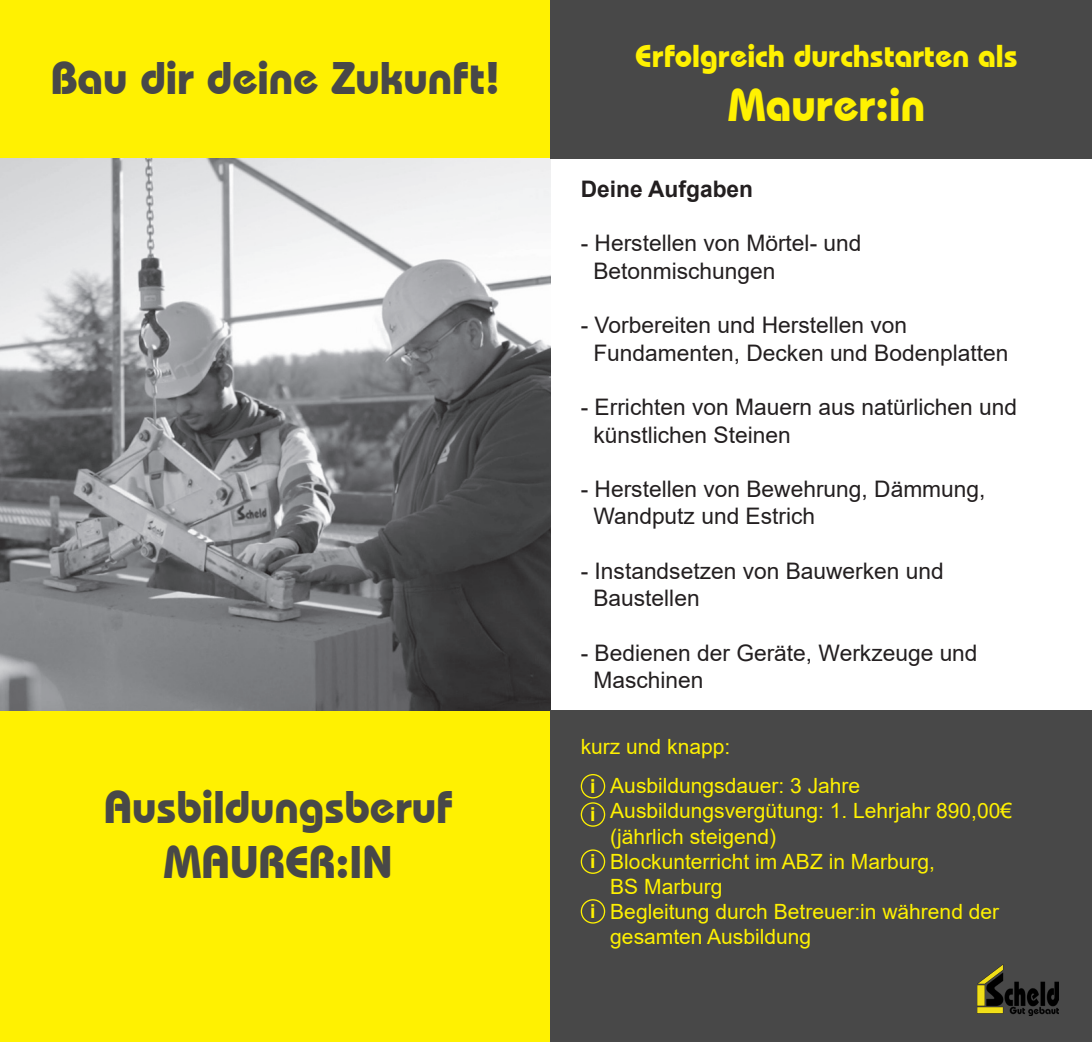
<style>
.page{position:relative;width:1092px;height:1042px;background:#fff}
.page>*{position:absolute;margin:0;border:0;box-sizing:border-box;transform-origin:0 0}
.t1{font:700 45.5px "Bauhaus IT Cby BT";color:#484848}
.t2{font:700 45.5px "Bauhaus IT Cby BT";color:#fff101}
.t3{font:700 31.5px "Bauhaus IT Cby BT";color:#fff101}
.t4{font:22.75px/27.3px "Arial";color:#231f20}
.t5{font:700 22.75px "Arial";color:#231f20}
.t6{font:21px/25.2px "Arial";color:#fff101}
.t7{font:700 19.25px "Arial";color:#fff101}
</style>
<div class="page">
<div style="left:0;top:0;width:551px;height:159px;background:#fff101"></div>
<div style="left:0;top:709px;width:551px;height:333px;background:#fff101"></div>
<img style="left:0;top:159px;width:551px;height:552px">
<div style="left:551px;top:0;width:540px;height:159px;background:#484848"></div>
<div style="left:551px;top:711px;width:540px;height:331px;background:#484848"></div>
<img style="left:977px;top:964px;width:81px;height:52px">
<div style="left:580px;top:774px;width:25px;height:24px;border:1px solid #fff101;border-radius:50%"></div>
<div style="left:580px;top:802px;width:25px;height:25px;border:1px solid #fff101;border-radius:50%"></div>
<div style="left:580px;top:849px;width:25px;height:25px;border:1px solid #fff101;border-radius:50%"></div>
<div style="left:580px;top:899px;width:25px;height:24px;border:1px solid #fff101;border-radius:50%"></div>
<p class="t1" style="left:51px;top:50px;width:451px">Bau dir deine Zukunft!</p>
<p class="t1" style="left:104px;top:779px;width:350px">Ausbildungsberuf</p>
<p class="t1" style="left:163px;top:834px;width:230px">MAURER:IN</p>
<p class="t3" style="left:635px;top:37px;width:384px">Erfolgreich durchstarten als</p>
<p class="t2" style="left:727px;top:78px;width:199px">Maurer:in</p>
<p class="t5" style="left:580px;top:173px;width:174px">Deine Aufgaben</p>
<p class="t4" style="left:580px;top:230px;width:282px">- Herstellen von Mörtel- und</p>
<p class="t4" style="left:593px;top:257px;width:184px">Betonmischungen</p>
<p class="t4" style="left:580px;top:311px;width:328px">- Vorbereiten und Herstellen von</p>
<p class="t4" style="left:593px;top:339px;width:416px">Fundamenten, Decken und Bodenplatten</p>
<p class="t4" style="left:593px;top:393px;width:425px;text-indent:-13px">- Errichten von Mauern aus natürlichen und künstlichen Steinen</p>
<p class="t4" style="left:593px;top:475px;width:393px;text-indent:-13px">- Herstellen von Bewehrung, Dämmung,<br>Wandputz und Estrich</p>
<p class="t4" style="left:580px;top:557px;width:364px">- Instandsetzen von Bauwerken und</p>
<p class="t4" style="left:593px;top:584px;width:108px">Baustellen</p>
<p class="t4" style="left:580px;top:639px;width:398px">- Bedienen der Geräte, Werkzeuge und</p>
<p class="t4" style="left:593px;top:666px;width:111px">Maschinen</p>
<p class="t6" style="left:580px;top:734px;width:151px">kurz und knapp:</p>
<p class="t7" style="left:590px;top:772px;width:7px">i</p>
<p class="t7" style="left:590px;top:800px;width:7px">i</p>
<p class="t7" style="left:590px;top:847px;width:7px">i</p>
<p class="t7" style="left:590px;top:897px;width:7px">i</p>
<p class="t6" style="left:610px;top:773px;width:403px">Ausbildungsdauer: 3 Jahre<br>Ausbildungsvergütung: 1. Lehrjahr 890,00€ (jährlich steigend)<br>Blockunterricht im ABZ in Marburg,<br>BS Marburg<br>Begleitung durch Betreuer:in während der gesamten Ausbildung</p>
</div>
